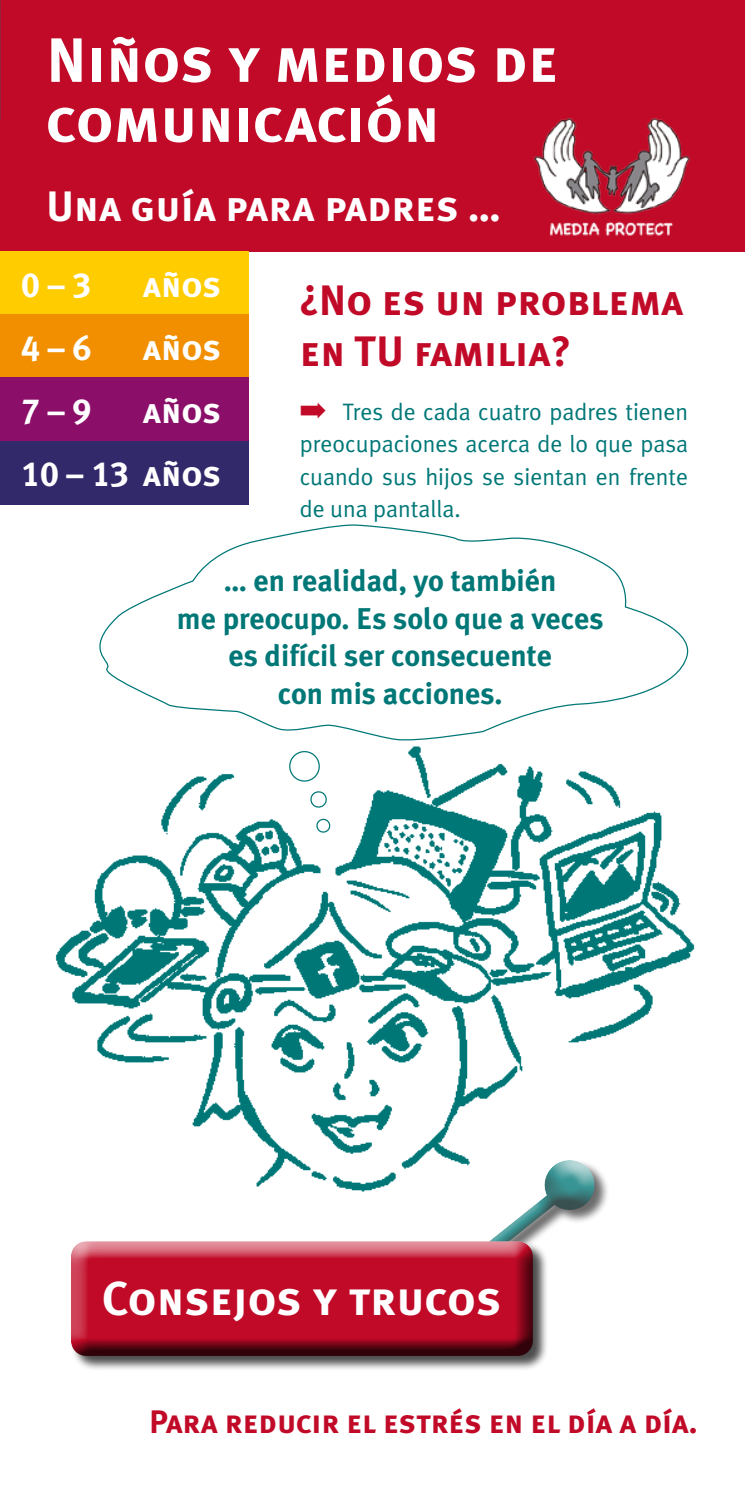
<style>
.page{position:relative;width:745px;height:1489px;background:#fff}
.page>*{position:absolute;margin:0;border:0;box-sizing:border-box;transform-origin:0 0}
.t1{font:62.5px/60px "Meta Plus Bold Caps";color:#fff}
.t2{font:47.5px "Meta Plus Bold Caps";color:#fff}
.t3{font:42.5px/51px "Meta Plus Bold Caps";color:#c10a27}
.t4{font:42.5px "Meta Plus Bold Caps";color:#fff}
.t5{font:35px/63px "Meta Plus Bold Caps";color:#fff;text-align:right}
.t6{font:32.5px "Meta Plus Bold Caps";letter-spacing:-.005em;color:#c10a27}
.t7{font:700 30px/37.5px "Meta Plus";color:#077;text-align:center}
.t8{font:23.75px/32.5px "Meta Plus Normal";color:#077;text-align:justify}
.s1{color:#c10a27}
</style>
<div class="page">
<img style="left:55px;top:746px;width:640px;height:446px">
<svg style="left:378px;top:1147px;width:230px;height:62px"></svg>
<svg style="left:378px;top:1150px;width:224px;height:89px"></svg>
<div style="left:0;top:0;width:744px;height:252px;background:#c10a27"></div>
<div style="left:71px;top:1240px;width:477px;height:130px;background:#000;opacity:.7"></div>
<div style="left:69px;top:1239px;width:481px;height:120px;background:#000;opacity:.75"></div>
<div style="left:0;top:252px;width:248px;height:63px;background:#fc0"></div>
<div style="left:0;top:315px;width:248px;height:63px;background:#f18f00"></div>
<div style="left:0;top:378px;width:248px;height:63px;background:#8b0e68"></div>
<div style="left:0;top:441px;width:248px;height:63px;background:#32296a"></div>
<svg style="left:99px;top:524px;width:590px;height:217px"></svg>
<svg style="left:287px;top:749px;width:34px;height:34px"></svg>
<svg style="left:310px;top:790px;width:17px;height:18px"></svg>
<svg style="left:316px;top:818px;width:15px;height:15px"></svg>
<img style="left:533px;top:118px;width:157px;height:118px">
<p class="t1" style="left:46px;top:30px;width:513px">Niños y medios de comunicación</p>
<p class="t4" style="left:46px;top:182px;width:455px">Una guía para padres …</p>
<p class="t5" style="left:21px;top:253px;width:72px">0 – 3</p>
<p class="t5" style="left:142px;top:253px;width:80px">años</p>
<p class="t5" style="left:21px;top:316px;width:72px">4 – 6</p>
<p class="t5" style="left:142px;top:316px;width:80px">años</p>
<p class="t5" style="left:21px;top:379px;width:72px">7 – 9</p>
<p class="t5" style="left:21px;top:379px;width:201px">años<br>10 – 13 años</p>
<p class="t3" style="left:299px;top:274px;width:385px">¿No es un problema en TU familia?</p>
<p class="t8" style="left:299px;top:395px;width:390px"><span class="s1">➡</span> Tres de cada cuatro padres tienen preocupaciones acerca de lo que pasa cuando sus hijos se sientan en frente de una pantalla.</p>
<p class="t7" style="left:177px;top:561px;width:428px">… en realidad, yo también<br>me preocupo. Es solo que a veces es difícil ser consecuente<br>con mis acciones.</p>
<h2 class="t2" style="left:102px;top:1270px;width:400px">Consejos y trucos</h2>
<p class="t6" style="left:149px;top:1402px;width:549px">Para reducir el estrés en el día a día.</p>
</div>
